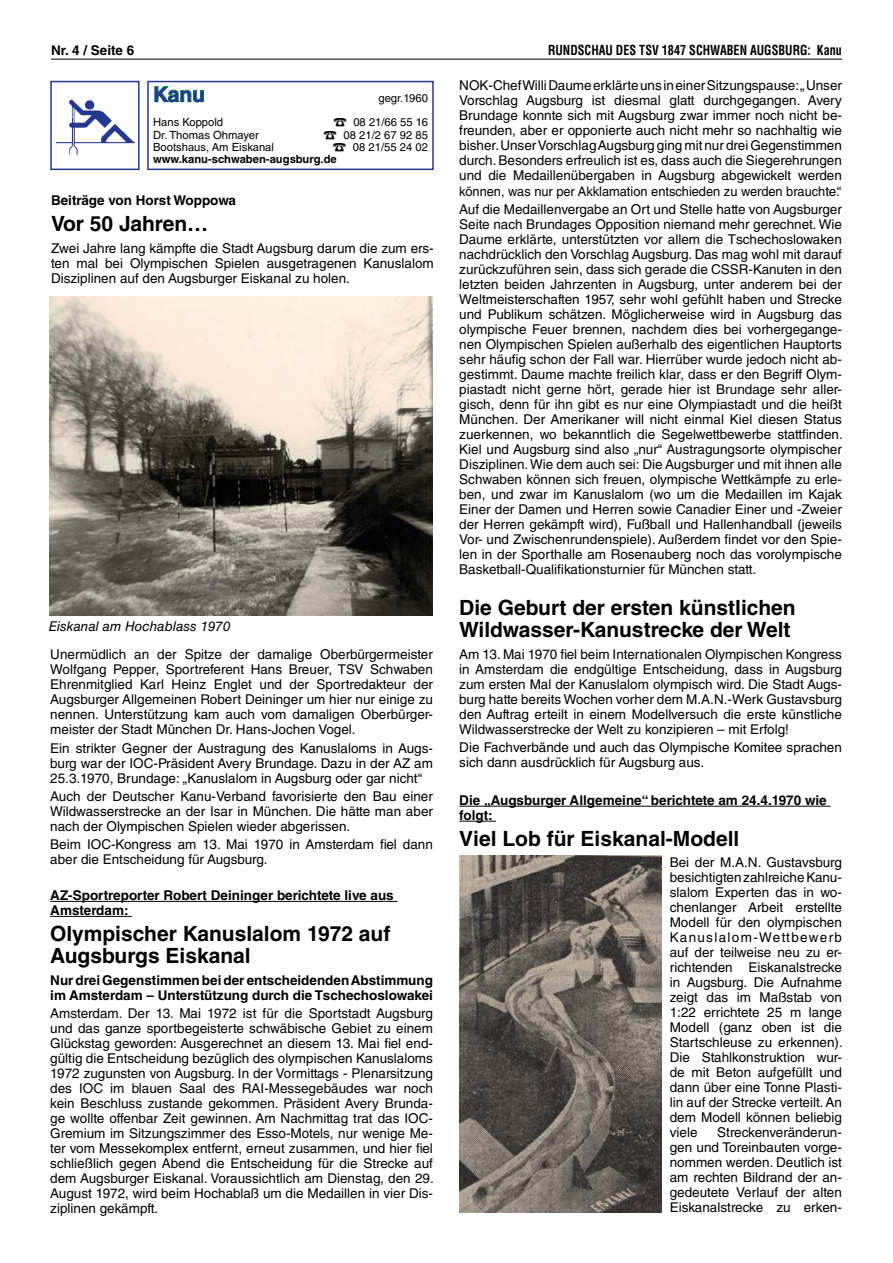
<style>
.page{position:relative;width:893px;height:1263px;background:#fff}
.page>*{position:absolute;margin:0;border:0;box-sizing:border-box;transform-origin:0 0}
.t1{font:700 21px/22.5px "Helvetica LT Std";color:#000}
.t2{font:700 21px "Helvetica LT Std";color:#24388d}
.t3{font:13.5px/15px "Helvetica LT Std";color:#000;text-align:justify}
.t4{font:700 13.5px/15px "Helvetica LT Std";color:#000}
.t5{font:700 condensed 13.5px "Helvetica LT Std";color:#000;scale:.9 1}
.t6{font:italic 13.5px "Helvetica LT Std";color:#000}
.t7{font:13.2px "Helvetica LT Std";color:#000}
.t8{font:11.25px "Helvetica LT Std";color:#000}
.t9{font:700 11.25px "Helvetica LT Std";color:#000}
</style>
<div class="page">
<hr style="left:51px;top:59px;width:791px;height:1px;background:#000">
<img style="left:56px;top:99px;width:79px;height:56px">
<div style="left:50px;top:81px;width:90px;height:89px;border:2px solid #24388d"></div>
<svg style="left:154px;top:86px;width:50px;height:17px"></svg>
<div style="left:147px;top:81px;width:287px;height:89px;border:2px solid #24388d"></div>
<hr style="left:459px;top:806px;width:372px;height:1px;background:#000">
<hr style="left:459px;top:821px;width:37px;height:1px;background:#000">
<img style="left:50px;top:297px;width:383px;height:318px">
<hr style="left:50px;top:901px;width:348px;height:1px;background:#000">
<hr style="left:50px;top:916px;width:82px;height:1px;background:#000">
<img style="left:459px;top:855px;width:202px;height:357px">
<p class="t4" style="left:51px;top:43px;width:85px">Nr. 4 / Seite 6</p>
<p class="t5" style="left:548px;top:42px;width:328px">RUNDSCHAU DES TSV 1847 SCHWABEN AUGSBURG: Kanu</p>
<h1 class="t2" style="left:153px;top:81px;width:53px">Kanu</h1>
<p class="t8" style="left:378px;top:91px;width:51px">gegr.1960</p>
<p class="t8" style="left:153px;top:116px;width:72px">Hans Koppold</p>
<p class="t8" style="left:353px;top:116px;width:76px">08 21/66 55 16</p>
<p class="t8" style="left:153px;top:128px;width:107px">Dr. Thomas Ohmayer</p>
<p class="t8" style="left:344px;top:128px;width:86px">08 21/2 67 92 85</p>
<p class="t8" style="left:153px;top:140px;width:122px">Bootshaus, Am Eiskanal</p>
<p class="t8" style="left:353px;top:140px;width:77px">08 21/55 24 02</p>
<p class="t9" style="left:153px;top:152px;width:185px">www.kanu-schwaben-augsburg.de</p>
<p class="t4" style="left:51px;top:193px;width:187px">Beiträge von Horst Woppowa</p>
<h1 class="t1" style="left:51px;top:212px;width:159px">Vor 50 Jahren…</h1>
<p class="t3" style="left:51px;top:240px;width:384px">Zwei Jahre lang kämpfte die Stadt Augsburg darum die zum ers&shy;ten mal bei Olympischen Spielen ausgetragenen Kanuslalom Disziplinen auf den Augsburger Eiskanal zu holen.</p>
<p class="t3" style="left:459px;top:78px;width:384px">NOK-Chef Willi Daume erklärte uns in einer Sitzungspause: „ Unser Vorschlag Augsburg ist diesmal glatt durchgegangen. Avery Brundage konnte sich mit Augsburg zwar immer noch nicht be&shy;freunden, aber er opponierte auch nicht mehr so nachhaltig wie bisher. Unser Vorschlag Augsburg ging mit nur drei Gegenstimmen durch. Besonders erfreulich ist es, dass auch die Siegerehrungen und die Medaillenübergaben in Augsburg abgewickelt werden</p>
<p class="t7" style="left:459px;top:183px;width:384px">können, was nur per Akklamation entschieden zu werden brauchte.“</p>
<p class="t3" style="left:459px;top:202px;width:385px">Auf die Medaillenvergabe an Ort und Stelle hatte von Augsburger Seite nach Brundages Opposition niemand mehr gerechnet. Wie Daume erklärte, unterstützten vor allem die Tschechoslowaken nachdrücklich den Vorschlag Augsburg. Das mag wohl mit darauf zurückzuführen sein, dass sich gerade die CSSR-Kanuten in den letzten beiden Jahrzenten in Augsburg, unter anderem bei der Weltmeisterschaften 1957, sehr wohl gefühlt haben und Strecke und Publikum schätzen. Möglicherweise wird in Augsburg das olympische Feuer brennen, nachdem dies bei vorhergegange&shy;nen Olympischen Spielen außerhalb des eigentlichen Hauptorts sehr häufig schon der Fall war. Hierrüber wurde jedoch nicht ab&shy;gestimmt. Daume machte freilich klar, dass er den Begriff Olym&shy;piastadt nicht gerne hört, gerade hier ist Brundage sehr aller&shy;gisch, denn für ihn gibt es nur eine Olympiastadt und die heißt München. Der Amerikaner will nicht einmal Kiel diesen Status zuerkennen, wo bekanntlich die Segelwettbewerbe stattfinden.<br>Kiel und Augsburg sind also „nur“ Austragungsorte olympischer Disziplinen. Wie dem auch sei: Die Augsburger und mit ihnen alle Schwaben können sich freuen, olympische Wettkämpfe zu erle&shy;ben, und zwar im Kanuslalom (wo um die Medaillen im Kajak Einer der Damen und Herren sowie Canadier Einer und -Zweier der Herren gekämpft wird), Fußball und Hallenhandball (jeweils Vor- und Zwischenrundenspiele). Außerdem findet vor den Spie&shy;len in der Sporthalle am Rosenauberg noch das vorolympische Basketball-Qualifikationsturnier für München statt.</p>
<h1 class="t1" style="left:459px;top:596px;width:338px">Die Geburt der ersten künstlichen<br>Wildwasser-Kanustrecke der Welt</h1>
<p class="t3" style="left:459px;top:646px;width:384px">Am 13. Mai 1970 fiel beim Internationalen Olympischen Kongress in Amsterdam die endgültige Entscheidung, dass in Augsburg zum ersten Mal der Kanuslalom olympisch wird. Die Stadt Augs&shy;burg hatte bereits Wochen vorher dem M.A.N.-Werk Gustavsburg den Auftrag erteilt in einem Modellversuch die erste künstliche Wildwasserstrecke der Welt zu konzipieren – mit Erfolg!</p>
<p class="t3" style="left:459px;top:740px;width:384px">Die Fachverbände und auch das Olympische Komitee sprachen sich dann ausdrücklich für Augsburg aus.</p>
<p class="t4" style="left:459px;top:792px;width:369px">Die „Augsburger Allgemeine“ berichtete am 24.4.1970 wie folgt:</p>
<h1 class="t1" style="left:459px;top:827px;width:282px">Viel Lob für Eiskanal-Modell</h1>
<p class="t3" style="left:670px;top:855px;width:175px">Bei der M.A.N. Gustavsburg besichtigten zahlreiche Kanu&shy;slalom Experten das in wo&shy;chenlanger Arbeit erstellte Modell für den olympischen Kanuslalom-Wettbewerb auf der teilweise neu zu er&shy;richtenden Eiskanalstrecke in Augsburg. Die Aufnahme zeigt das im Maßstab von 1:22 errichtete 25 m lange Modell (ganz oben ist die Startschleuse zu erkennen).<br>Die Stahlkonstruktion wur&shy;de mit Beton aufgefüllt und dann über eine Tonne Plasti&shy;lin auf der Strecke verteilt. An dem Modell können beliebig viele</p>
<p class="t6" style="left:49px;top:618px;width:183px">Eiskanal am Hochablass 1970</p>
<p class="t3" style="left:50px;top:647px;width:384px">Unermüdlich an der Spitze der damalige Oberbürgermeister Wolfgang Pepper, Sportreferent Hans Breuer, TSV Schwaben Ehrenmitglied Karl Heinz Englet und der Sportredakteur der Augsburger Allgemeinen Robert Deininger um hier nur einige zu nennen. Unterstützung kam auch vom damaligen Oberbürger&shy;meister der Stadt München Dr. Hans-Jochen Vogel.</p>
<p class="t3" style="left:50px;top:740px;width:384px">Ein strikter Gegner der Austragung des Kanuslaloms in Augs&shy;burg war der IOC-Präsident Avery Brundage. Dazu in der AZ am 25.3.1970, Brundage: „Kanuslalom in Augsburg oder gar nicht“</p>
<p class="t3" style="left:50px;top:789px;width:384px">Auch der Deutscher Kanu-Verband favorisierte den Bau einer Wildwasserstrecke an der Isar in München. Die hätte man aber nach der Olympischen Spielen wieder abgerissen.</p>
<p class="t3" style="left:50px;top:837px;width:384px">Beim IOC-Kongress am 13. Mai 1970 in Amsterdam fiel dann aber die Entscheidung für Augsburg.</p>
<p class="t4" style="left:50px;top:887px;width:345px">AZ-Sportreporter Robert Deininger berichtete live aus<br>Amsterdam:</p>
<h1 class="t1" style="left:50px;top:922px;width:342px">Olympischer Kanuslalom 1972 auf<br>Augsburgs Eiskanal</h1>
<p class="t4" style="left:50px;top:972px;width:384px">Nur drei Gegenstimmen bei der entscheidenden Abstimmung im Amsterdam – Unterstützung durch die Tschechoslowakei</p>
<p class="t3" style="left:50px;top:1006px;width:385px">Amsterdam. Der 13. Mai 1972 ist für die Sportstadt Augsburg und das ganze sportbegeisterte schwäbische Gebiet zu einem Glückstag geworden: Ausgerechnet an diesem 13. Mai fiel end&shy;gültig die Entscheidung bezüglich des olympischen Kanuslaloms 1972 zugunsten von Augsburg. In der Vormittags - Plenarsitzung des IOC im blauen Saal des RAI-Messegebäudes war noch kein Beschluss zustande gekommen. Präsident Avery Brunda&shy;ge wollte offenbar Zeit gewinnen. Am Nachmittag trat das IOC-Gremium im Sitzungszimmer des Esso-Motels, nur wenige Me&shy;ter vom Messekomplex entfernt, erneut zusammen, und hier fiel schließlich gegen Abend die Entscheidung für die Strecke auf dem Augsburger Eiskanal. Voraussichtlich am Dienstag, den 29.<br>August 1972, wird beim Hochablaß um die Medaillen in vier Dis&shy;ziplinen gekämpft.</p>
<p class="t3" style="left:670px;top:1125px;width:174px;text-indent:48px">Streckenveränderun&shy;gen und Toreinbauten vorge&shy;nommen werden. Deutlich ist am rechten Bildrand der an&shy;gedeutete Verlauf der alten Eiskanalstrecke zu erken-</p>
</div>
